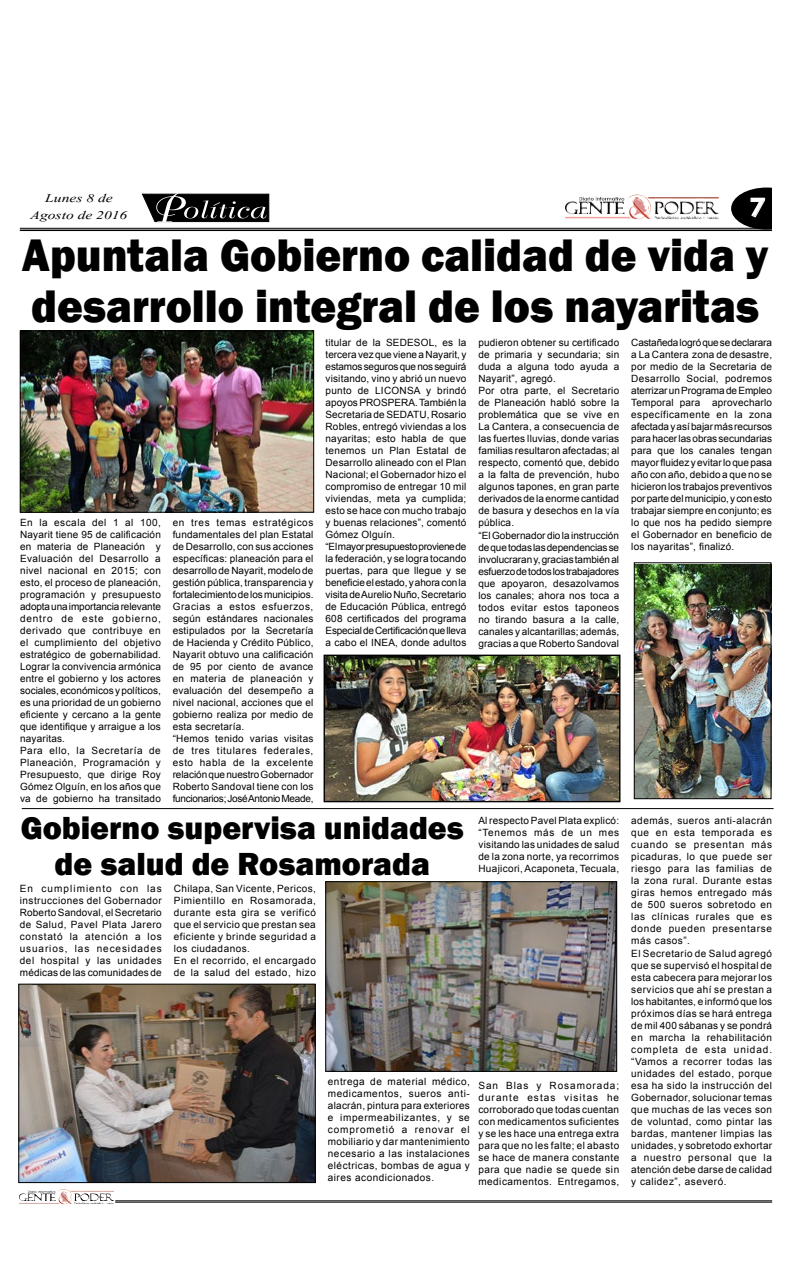
<style>
.page{position:relative;width:792px;height:1276px;background:#fff}
.page>*{position:absolute;margin:0;border:0;box-sizing:border-box;transform-origin:0 0}
.t1{font:800 46.9px/51.7px "Franklin Gothic";color:#000;scale:.94 1}
.t2{font:800 32.9px/36.2px "Franklin Gothic";color:#000;text-align:center}
.t3{font:700 25.2px "Century Gothic";color:#fff;scale:1.14 1}
.t4{font:14.6px/17.6px "Vijaya";color:#000;text-align:center;scale:1.32 1}
.t5{font:10px/12px "Arial";letter-spacing:.02em;color:#000;text-align:justify}
.t6{font:10px/12px "Arial";letter-spacing:.05em;color:#000}
</style>
<div class="page">
<img style="left:633px;top:215px;width:15px;height:2px">
<svg style="left:731px;top:187px;width:41px;height:41px"></svg>
<hr style="left:20px;top:228px;width:752px;height:1px;background:#000">
<hr style="left:20px;top:229px;width:752px;height:2px;background:#000">
<img style="left:627px;top:195px;width:23px;height:20px">
<hr style="left:115px;top:1200px;width:657px;height:1px;background:#000">
<hr style="left:115px;top:1201px;width:657px;height:1px;background:#000">
<img style="left:57px;top:1189px;width:15px;height:12px">
<svg style="left:141px;top:193px;width:129px;height:30px;background:#3e3e3e"></svg>
<img style="left:636px;top:564px;width:133px;height:233px">
<div style="left:634px;top:562px;width:137px;height:237px;border:1px solid #000"></div>
<img style="left:326px;top:656px;width:293px;height:144px">
<div style="left:324px;top:654px;width:297px;height:148px;border:1px solid #000"></div>
<img style="left:22px;top:332px;width:290px;height:179px">
<div style="left:20px;top:330px;width:294px;height:183px;border:1px solid #000"></div>
<hr style="left:22px;top:808px;width:751px;height:1px;background:#000">
<img style="left:20px;top:985px;width:294px;height:196px">
<div style="left:18px;top:983px;width:298px;height:200px;border:1px solid #000"></div>
<img style="left:327px;top:883px;width:288px;height:186px">
<div style="left:325px;top:881px;width:292px;height:190px;border:1px solid #000"></div>
<h3 class="t4" style="left:31px;top:187px;width:75px">Lunes 8 de<br>Agosto de 2016</h3>
<h1 class="t1" style="left:22px;top:229px;width:796px">Apuntala Gobierno calidad de vida y desarrollo integral de los nayaritas</h1>
<h3 class="t3" style="left:749px;top:188px;width:16px">7</h3>
<p class="t5" style="left:20px;top:516px;width:142px;text-align:left">En la escala del 1 al 100,<br>Nayarit tiene 95 de calificación en materia de Planeación y<br>Evaluación del Desarrollo a nivel nacional en 2015; con esto, el proceso de planeación, programación y presupuesto adopta una importancia relevante dentro de este gobierno, derivado que contribuye en el cumplimiento del objetivo estratégico de gobernabilidad.<br>Lograr la convivencia armónica entre el gobierno y los actores sociales, económicos y políticos, es una prioridad de un gobierno eficiente y cercano a la gente que identifique y arraigue a los nayaritas.<br>Para ello, la Secretaría de<br>Planeación, Programación y<br>Presupuesto, que dirige Roy<br>Gómez Olguín, en los años que va de gobierno ha transitado</p>
<p class="t5" style="left:173px;top:516px;width:142px;text-align:left">en tres temas estratégicos fundamentales del plan Estatal de Desarrollo, con sus acciones específicas: planeación para el desarrollo de Nayarit, modelo de gestión pública, transparencia y fortalecimiento de los municipios.<br>Gracias a estos esfuerzos, según estándares nacionales estipulados por la Secretaría de Hacienda y Crédito Público,<br>Nayarit obtuvo una calificación de 95 por ciento de avance en materia de planeación y evaluación del desempeño a nivel nacional, acciones que el gobierno realiza por medio de esta secretaría.<br>“Hemos tenido varias visitas de tres titulares federales, esto habla de la excelente relación que nuestro Gobernador<br>Roberto Sandoval tiene con los funcionarios; José Antonio Meade,</p>
<p class="t5" style="left:326px;top:337px;width:142px;text-align:left">titular de la SEDESOL, es la tercera vez que viene a Nayarit, y estamos seguros que nos seguirá visitando, vino y abrió un nuevo punto de LICONSA y brindó apoyos PROSPERA. También la<br>Secretaria de SEDATU, Rosario<br>Robles, entregó viviendas a los nayaritas; esto habla de que tenemos un Plan Estatal de<br>Desarrollo alineado con el Plan<br>Nacional; el Gobernador hizo el compromiso de entregar 10 mil viviendas, meta ya cumplida; esto se hace con mucho trabajo y buenas relaciones”, comentó<br>Gómez Olguín.<br>“El mayor presupuesto proviene de la federación, y se logra tocando puertas, para que llegue y se beneficie el estado, y ahora con la visita de Aurelio Nuño, Secretario de Educación Pública, entregó<br>608 certificados del programa<br>Especial de Certificación que lleva a cabo el INEA, donde adultos</p>
<h2 class="t2" style="left:21px;top:810px;width:445px">Gobierno supervisa unidades de salud de Rosamorada</h2>
<p class="t5" style="left:20px;top:882px;width:144px">En cumplimiento con las instrucciones del Gobernador Roberto Sandoval, el Secretario de Salud, Pavel Plata Jarero constató la atención a los usuarios, las necesidades del hospital y las unidades médicas de las comunidades de</p>
<p class="t6" style="left:174px;top:882px;width:144px">Chilapa, San Vicente, Pericos,<br>Pimientillo en Rosamorada, durante esta gira se verificó que el servicio que prestan sea eficiente y brinde seguridad a los ciudadanos.<br>En el recorrido, el encargado de la salud del estado, hizo</p>
<p class="t5" style="left:328px;top:1075px;width:144px">entrega de material médico, medicamentos, sueros anti&shy;alacrán, pintura para exteriores e impermeabilizantes, y se comprometió a renovar el mobiliario y dar mantenimiento necesario a las instalaciones eléctricas, bombas de agua y aires acondicionados.</p>
<p class="t5" style="left:478px;top:337px;width:142px;text-align:left">pudieron obtener su certificado de primaria y secundaria; sin duda a alguna todo ayuda a<br>Nayarit”, agregó.<br>Por otra parte, el Secretario de Planeación habló sobre la problemática que se vive en<br>La Cantera, a consecuencia de las fuertes lluvias, donde varias familias resultaron afectadas; al respecto, comentó que, debido a la falta de prevención, hubo algunos tapones, en gran parte derivados de la enorme cantidad de basura y desechos en la vía pública.<br>“El Gobernador dio la instrucción de que todas las dependencias se involucraran y, gracias también al esfuerzo de todos los trabajadores que apoyaron, desazolvamos los canales; ahora nos toca a todos evitar estos taponeos no tirando basura a la calle, canales y alcantarillas; además, gracias a que Roberto Sandoval</p>
<p class="t5" style="left:631px;top:337px;width:142px">Castañeda logró que se declarara a La Cantera zona de desastre, por medio de la Secretaria de Desarrollo Social, podremos aterrizar un Programa de Empleo Temporal para aprovecharlo específicamente en la zona afectada y así bajar más recursos para hacer las obras secundarias para que los canales tengan mayor fluidez y evitar lo que pasa año con año, debido a que no se hicieron los trabajos preventivos por parte del municipio, y con esto trabajar siempre en conjunto; es lo que nos ha pedido siempre el Gobernador en beneficio de los nayaritas”, finalizó.</p>
<p class="t5" style="left:478px;top:815px;width:142px">Al respecto Pavel Plata explicó: “Tenemos más de un mes visitando las unidades de salud de la zona norte, ya recorrimos Huajicori, Acaponeta, Tecuala,</p>
<p class="t5" style="left:478px;top:1079px;width:142px">San Blas y Rosamorada; durante estas visitas he corroborado que todas cuentan con medicamentos suficientes y se les hace una entrega extra para que no les falte; el abasto se hace de manera constante para que nadie se quede sin medicamentos. Entregamos,</p>
<p class="t6" style="left:631px;top:815px;width:142px">además, sueros anti-alacrán que en esta temporada es cuando se presentan más picaduras, lo que puede ser riesgo para las familias de la zona rural. Durante estas giras hemos entregado más de 500 sueros sobretodo en las clínicas rurales que es donde pueden presentarse más casos”.<br>El Secretario de Salud agregó que se supervisó el hospital de esta cabecera para mejorar los servicios que ahí se prestan a los habitantes, e informó que los próximos días se hará entrega de mil 400 sábanas y se pondrá en marcha la rehabilitación completa de esta unidad. “Vamos a recorrer todas las unidades del estado, porque esa ha sido la instrucción del<br>Gobernador, solucionar temas que muchas de las veces son de voluntad, como pintar las bardas, mantener limpias las unidades, y sobretodo exhortar a nuestro personal que la atención debe darse de calidad y calidez”, aseveró.</p>
</div>
